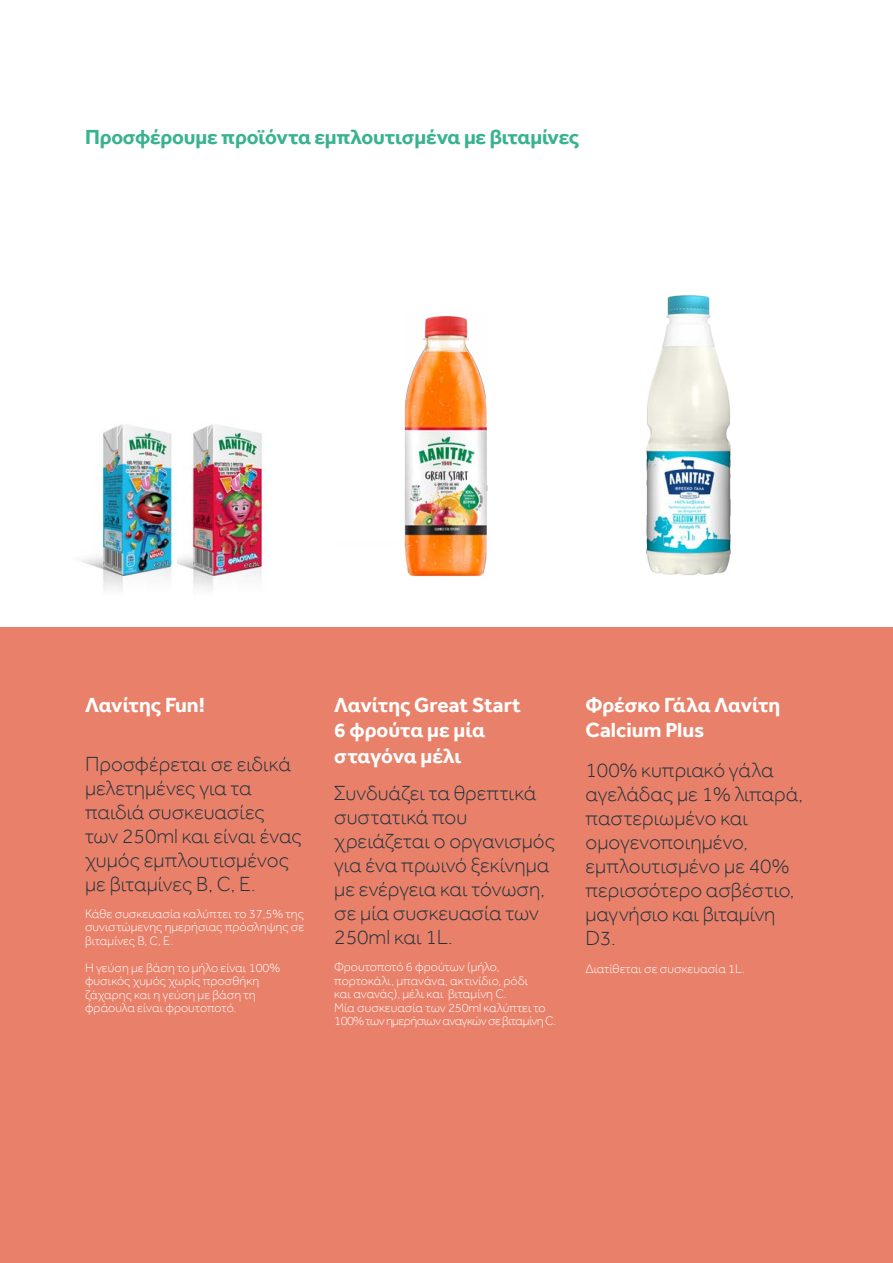
<style>
.page{position:relative;width:893px;height:1263px;background:#fff}
.page>*{position:absolute;margin:0;border:0;box-sizing:border-box;transform-origin:0 0}
.t1{font:300 21px/24px "Effra";color:#21313d}
.t2{font:700 21px/25.2px "Effra";letter-spacing:-.01em;color:#fff}
.t3{font:700 21px "Effra";letter-spacing:-.01em;color:#39b291}
.t4{font:300 12.75px/13.5px "Effra";color:#fff}
</style>
<div class="page">
<div style="left:0;top:627px;width:893px;height:636px;background:#e9816a"></div>
<img style="left:177px;top:424px;width:86px;height:165px">
<img style="left:81px;top:424px;width:96px;height:167px">
<img style="left:404px;top:316px;width:84px;height:261px">
<img style="left:646px;top:295px;width:85px;height:280px">
<p class="t3" style="left:85px;top:125px;width:496px">Προσφέρουμε προϊόντα εμπλουτισμένα με βιταμίνες</p>
<p class="t2" style="left:85px;top:692px;width:121px">Λανίτης Fun!</p>
<p class="t1" style="left:85px;top:751px;width:218px">Προσφέρεται σε ειδικά μελετημένες για τα παιδιά συσκευασίες των 250ml και είναι ένας χυμός εμπλουτισμένος με βιταμίνες Β, C, Ε.</p>
<p class="t4" style="left:85px;top:906px;width:221px;text-align:justify">Κάθε συσκευασία καλύπτει το 37,5% της συνιστώμενης ημερήσιας πρόσληψης σε βιταμίνες B, C, E.</p>
<p class="t4" style="left:85px;top:960px;width:197px">Η γεύση με βάση το μήλο είναι 100% φυσικός χυμός χωρίς προσθήκη ζάχαρης και η γεύση με βάση τη φράουλα είναι φρουτοποτό.</p>
<p class="t2" style="left:334px;top:692px;width:188px">Λανίτης Great Start<br>6 φρούτα με μία σταγόνα μέλι</p>
<p class="t1" style="left:334px;top:781px;width:222px">Συνδυάζει τα θρεπτικά συστατικά που χρειάζεται ο οργανισμός για ένα πρωινό ξεκίνημα με ενέργεια και τόνωση, σε μία συσκευασία των<br>250ml και 1L.</p>
<p class="t4" style="left:334px;top:960px;width:223px">Φρουτοποτό 6 φρούτων (μήλο, πορτοκάλι, μπανάνα, ακτινίδιο, ρόδι<br>και ανανάς), μέλι και βιταμίνη C.<br>Mία συσκευασία των 250ml καλύπτει το 100% των ημερήσιων αναγκών σε βιταμίνη C.</p>
<p class="t2" style="left:585px;top:692px;width:196px">Φρέσκο Γάλα Λανίτη<br>Calcium Plus</p>
<p class="t1" style="left:585px;top:757px;width:219px">100% κυπριακό γάλα αγελάδας με 1% λιπαρά, παστεριωμένο και ομογενοποιημένο, εμπλουτισμένο με 40% περισσότερο ασβέστιο, μαγνήσιο και βιταμίνη<br>D3.</p>
<p class="t4" style="left:585px;top:962px;width:161px">Διατίθεται σε συσκευασία 1L.</p>
</div>
